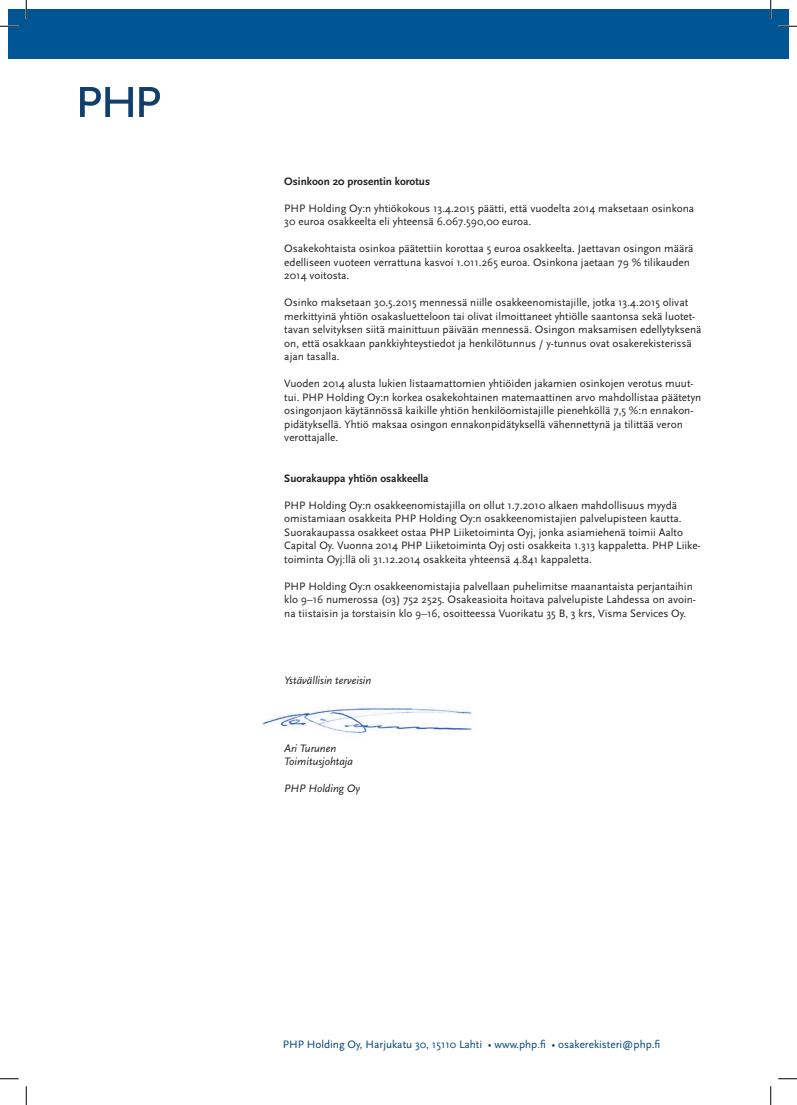
<style>
.page{position:relative;width:797px;height:1105px;background:#fff}
.page>*{position:absolute;margin:0;border:0;box-sizing:border-box;transform-origin:0 0}
.t1{font:11.25px/13.5px "Scala Sans OT";color:#231f20}
.t2{font:11.25px "Scala Sans OT";color:#00447b}
.t3{font:italic 11.25px/13.5px "Scala Sans OT";color:#231f20}
.t4{font:700 11.25px "Scala Sans OT";color:#231f20}
</style>
<div class="page">
<img style="left:262px;top:707px;width:211px;height:27px">
<div style="left:8px;top:9px;width:780px;height:49px;background:#005595"></div>
<img style="left:80px;top:88px;width:79px;height:29px">
<svg style="left:0;top:25px;width:19px;height:2px"></svg>
<svg style="left:778px;top:25px;width:19px;height:2px"></svg>
<svg style="left:0;top:1078px;width:19px;height:1px"></svg>
<svg style="left:778px;top:1078px;width:19px;height:1px"></svg>
<svg style="left:25px;top:0;width:2px;height:19px"></svg>
<svg style="left:25px;top:1086px;width:2px;height:19px"></svg>
<svg style="left:770px;top:0;width:1px;height:19px"></svg>
<svg style="left:770px;top:1086px;width:1px;height:19px"></svg>
<p class="t4" style="left:284px;top:174px;width:147px">Osinkoon 20 prosentin korotus</p>
<p class="t1" style="left:284px;top:201px;width:411px">PHP Holding Oy:n yhtiökokous 13.4.2015 päätti, että vuodelta 2014 maksetaan osinkona<br>30 euroa osakkeelta eli yhteensä 6.067.590,00 euroa.</p>
<p class="t1" style="left:284px;top:242px;width:411px">Osakekohtaista osinkoa päätettiin korottaa 5 euroa osakkeelta. Jaettavan osingon määrä edelliseen vuoteen verrattuna kasvoi 1.011.265 euroa. Osinkona jaetaan 79 % tilikauden<br>2014 voitosta.</p>
<p class="t1" style="left:284px;top:296px;width:419px">Osinko maksetaan 30.5.2015 mennessä niille osakkeenomistajille, jotka 13.4.2015 olivat merkittyinä yhtiön osakasluetteloon tai olivat ilmoittaneet yhtiölle saantonsa sekä luotet&shy;tavan selvityksen siitä mainittuun päivään mennessä. Osingon maksamisen edellytyksenä on, että osakkaan pankkiyhteystiedot ja henkilötunnus / y-tunnus ovat osakerekisterissä ajan tasalla.</p>
<p class="t1" style="left:284px;top:377px;width:418px">Vuoden 2014 alusta lukien listaamattomien yhtiöiden jakamien osinkojen verotus muut&shy;tui. PHP Holding Oy:n korkea osakekohtainen matemaattinen arvo mahdollistaa päätetyn osingonjaon käytännössä kaikille yhtiön henkilöomistajille pienehköllä 7,5 %:n ennakon&shy;pidätyksellä. Yhtiö maksaa osingon ennakonpidätyksellä vähennettynä ja tilittää veron verottajalle.</p>
<p class="t4" style="left:284px;top:471px;width:146px">Suorakauppa yhtiön osakkeella</p>
<p class="t1" style="left:284px;top:498px;width:418px">PHP Holding Oy:n osakkeenomistajilla on ollut 1.7.2010 alkaen mahdollisuus myydä omistamiaan osakkeita PHP Holding Oy:n osakkeenomistajien palvelupisteen kautta.<br>Suorakaupassa osakkeet ostaa PHP Liiketoiminta Oyj, jonka asiamiehenä toimii Aalto Capital Oy. Vuonna 2014 PHP Liiketoiminta Oyj osti osakkeita 1.313 kappaletta. PHP Liike&shy;toiminta Oyj:llä oli 31.12.2014 osakkeita yhteensä 4.841 kappaletta.</p>
<p class="t1" style="left:284px;top:579px;width:413px">PHP Holding Oy:n osakkeenomistajia palvellaan puhelimitse maanantaista perjantaihin klo 9–16 numerossa (03) 752 2525. Osakeasioita hoitava palvelupiste Lahdessa on avoin&shy;na tiistaisin ja torstaisin klo 9–16, osoitteessa Vuorikatu 35 B, 3 krs, Visma Services Oy.</p>
<p class="t3" style="left:284px;top:674px;width:88px">Ystävällisin terveisin</p>
<p class="t3" style="left:284px;top:741px;width:70px">Ari Turunen<br>Toimitusjohtaja</p>
<p class="t3" style="left:284px;top:782px;width:77px">PHP Holding Oy</p>
<p class="t2" style="left:283px;top:1038px;width:379px">PHP Holding Oy, Harjukatu 30, 15110 Lahti • www.php.fi • osakerekisteri@php.fi</p>
</div>
